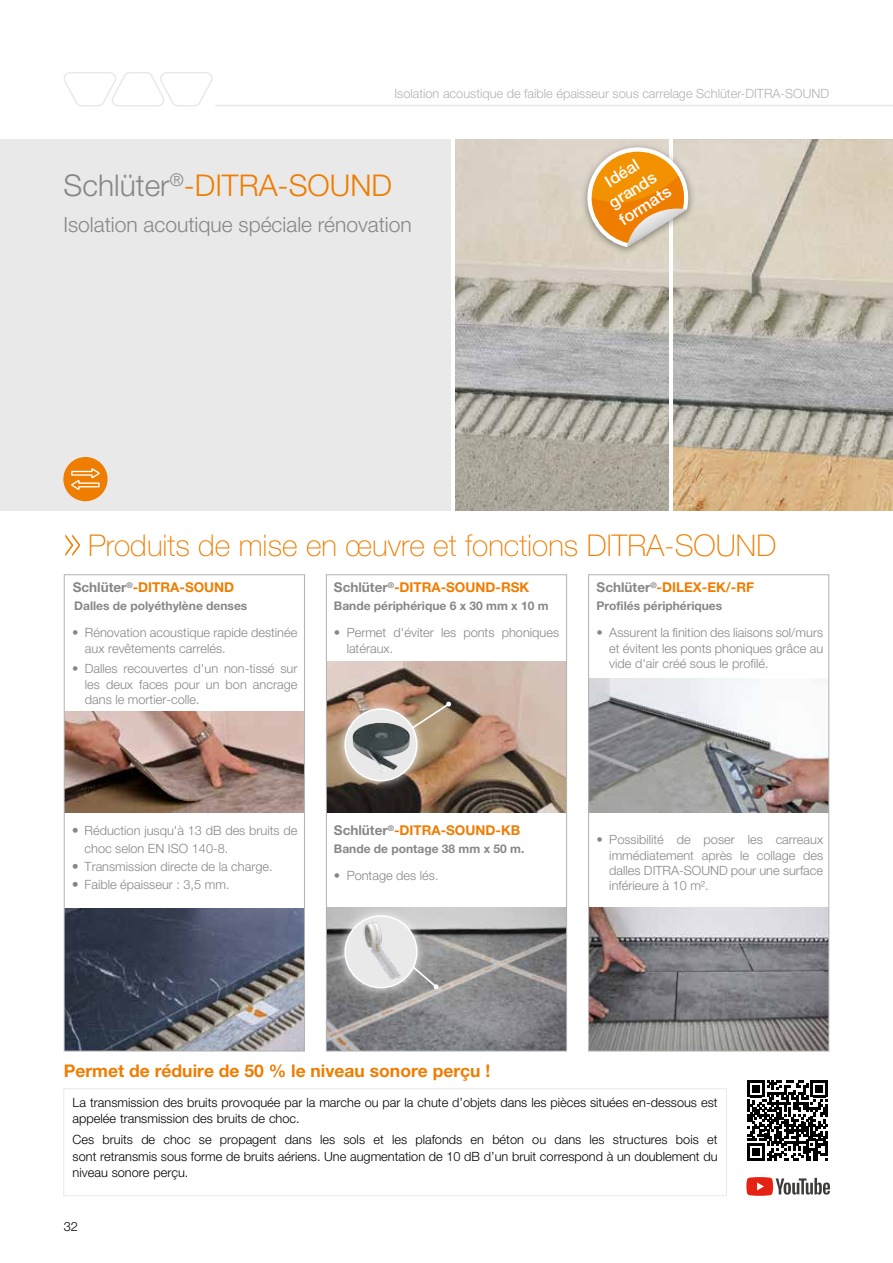
<style>
.page{position:relative;width:893px;height:1263px;background:#fff}
.page>*{position:absolute;margin:0;border:0;box-sizing:border-box;transform-origin:0 0}
.t1{font:200 75px "Helvetica Neue LT Pro";color:#ef7d00}
.t2{font:100 30px "Helvetica Neue LT Pro";color:#ef7d00}
.t3{font:300 30px "Helvetica Neue LT Pro";color:#ef7d00}
.t4{font:300 21px "Helvetica Neue LT Pro";color:#878787}
.t5{font:700 17.55px "Helvetica Neue LT Pro";color:#ef7d00}
.t6{font:500 16.35px/19.6px "Helvetica Neue LT Pro";color:#fff;text-align:center}
.t7{font:700 13.5px "Helvetica Neue LT Pro";color:#ef7d00}
.t8{font:300 12.75px/15.3px "Helvetica Neue LT Pro";color:#878787}
.t9{font:300 12.75px/16.5px "Helvetica Neue LT Pro";color:#000}
.t10{font:300 12.75px "Helvetica Neue LT Pro";color:#b3b2b2}
.t11{font:700 12px "Helvetica Neue LT Pro";color:#878787}
.s1{color:#878787}
</style>
<div class="page">
<hr style="left:892px;top:0;width:1px;height:1263px;background:#878787">
<hr style="left:215px;top:105px;width:678px;height:1px;background:#e9e9e9">
<svg style="left:64px;top:72px;width:149px;height:35px"></svg>
<div style="left:0;top:139px;width:451px;height:373px;background:#e9e9e9"></div>
<img style="left:456px;top:139px;width:213px;height:372px">
<img style="left:674px;top:139px;width:219px;height:372px">
<div style="left:0;top:116px;width:893px;height:23px;background:#fff"></div>
<div style="left:0;top:511px;width:893px;height:18px;background:#fff"></div>
<img style="left:328px;top:662px;width:237px;height:151px">
<img style="left:590px;top:678px;width:237px;height:135px">
<img style="left:590px;top:907px;width:237px;height:142px">
<img style="left:328px;top:907px;width:237px;height:142px">
<svg style="left:402px;top:697px;width:54px;height:45px"></svg>
<svg style="left:427px;top:949px;width:16px;height:47px"></svg>
<div style="left:335px;top:699px;width:92px;height:92px;background:#fff;opacity:.75"></div>
<div style="left:345px;top:709px;width:72px;height:72px;background:#e9e9e9;border-radius:50%"></div>
<img style="left:353px;top:723px;width:57px;height:51px">
<div style="left:344px;top:708px;width:74px;height:73px;border:2px solid #fff;border-radius:50%"></div>
<div style="left:335px;top:906px;width:92px;height:92px;background:#fff;opacity:.75"></div>
<div style="left:345px;top:916px;width:72px;height:71px;background:#e9e9e9;border-radius:50%"></div>
<img style="left:345px;top:916px;width:64px;height:68px">
<div style="left:344px;top:915px;width:74px;height:73px;border:2px solid #fff;border-radius:50%"></div>
<img style="left:66px;top:908px;width:237px;height:141px">
<img style="left:66px;top:711px;width:237px;height:102px">
<svg style="left:747px;top:1080px;width:81px;height:80px"></svg>
<svg style="left:746px;top:1177px;width:84px;height:19px"></svg>
<img style="left:578px;top:139px;width:120px;height:120px">
<svg style="left:587px;top:147px;width:101px;height:100px;background:#e8ac5c"></svg>
<div style="left:63px;top:457px;width:45px;height:44px;background:#ef7d00;border-radius:50%"></div>
<svg style="left:71px;top:468px;width:29px;height:22px"></svg>
<div style="left:63px;top:1088px;width:664px;height:108px;border:1px solid #e9e9e9"></div>
<div style="left:326px;top:574px;width:241px;height:477px;border:1px solid #b3b2b2"></div>
<div style="left:588px;top:574px;width:241px;height:477px;border:1px solid #b3b2b2"></div>
<div style="left:64px;top:574px;width:241px;height:477px;border:1px solid #b3b2b2"></div>
<p class="t10" style="left:394px;top:85px;width:436px">Isolation acoustique de faible épaisseur sous carrelage Schlüter-DITRA-SOUND</p>
<h2 class="t3" style="left:64px;top:167px;width:330px"><span class="s1">Schlüter</span><sup>®</sup>-DITRA-SOUND</h2>
<h3 class="t4" style="left:64px;top:212px;width:350px">Isolation acoutique spéciale rénovation</h3>
<p class="t6" style="left:594px;top:179px;width:60px;rotate:-32deg">Idéal grands formats</p>
<h1 class="t1" style="left:59px;top:495px;width:28px">»</h1>
<h2 class="t2" style="left:88px;top:528px;width:690px">Produits de mise en oeuvre et fonctions DITRA-SOUND</h2>
<p class="t7" style="left:73px;top:579px;width:163px"><span class="s1">Schlüter</span><sup>®</sup>-DITRA-SOUND</p>
<p class="t8" style="left:85px;top:625px;width:214px;text-indent:-13px">• Rénovation acoustique rapide destinée aux revêtements carrelés.</p>
<p class="t8" style="left:85px;top:661px;width:214px;text-align:justify;text-indent:-13px">• Dalles recouvertes d'un non-tissé sur les deux faces pour un bon ancrage dans le mortier-colle.</p>
<p class="t7" style="left:334px;top:579px;width:197px"><span class="s1">Schlüter</span><sup>®</sup>-DITRA-SOUND-RSK</p>
<p class="t7" style="left:597px;top:579px;width:159px"><span class="s1">Schlüter</span><sup>®</sup>-DILEX-EK/-RF</p>
<p class="t11" style="left:74px;top:599px;width:175px">Dalles de polyéthylène denses</p>
<p class="t11" style="left:334px;top:599px;width:216px">Bande périphérique 6 x 30 mm x 10 m</p>
<p class="t11" style="left:597px;top:599px;width:127px">Profilés périphériques</p>
<p class="t8" style="left:347px;top:625px;width:214px;text-indent:-13px">• Permet d'éviter les ponts phoniques latéraux.</p>
<p class="t8" style="left:609px;top:625px;width:215px;text-align:justify;text-indent:-13px">• Assurent la finition des liaisons sol/murs et évitent les ponts phoniques grâce au vide d'air créé sous le profilé.</p>
<p class="t8" style="left:85px;top:821px;width:214px;line-height:18px">Réduction jusqu'à 13 dB des bruits de choc selon EN ISO 140-8.<br>Transmission directe de la charge.<br>Faible épaisseur : 3,5 mm.</p>
<p class="t7" style="left:334px;top:822px;width:188px"><span class="s1">Schlüter</span><sup>®</sup>-DITRA-SOUND-KB</p>
<p class="t11" style="left:334px;top:842px;width:192px">Bande de pontage 38 mm x 50 m.</p>
<p class="t8" style="left:334px;top:868px;width:106px">• Pontage des lés.</p>
<h3 class="t5" style="left:64px;top:1060px;width:428px">Permet de réduire de 50 % le niveau sonore perçu !</h3>
<p class="t8" style="left:609px;top:832px;width:215px;text-align:justify;text-indent:-13px">• Possibilité de poser les carreaux immédiatement après le collage des dalles DITRA-SOUND pour une surface inférieure à 10 m².</p>
<p class="t9" style="left:73px;top:1094px;width:646px">La transmission des bruits provoquée par la marche ou par la chute d’objets dans les pièces situées en-dessous est appelée transmission des bruits de choc.</p>
<p class="t9" style="left:73px;top:1131px;width:646px;text-align:justify">Ces bruits de choc se propagent dans les sols et les plafonds en béton ou dans les structures bois et sont retransmis sous forme de bruits aériens. Une augmentation de 10 dB d’un bruit correspond à un doublement du niveau sonore perçu.</p>
<p class="t9" style="left:64px;top:1218px;width:16px">32</p>
</div>
